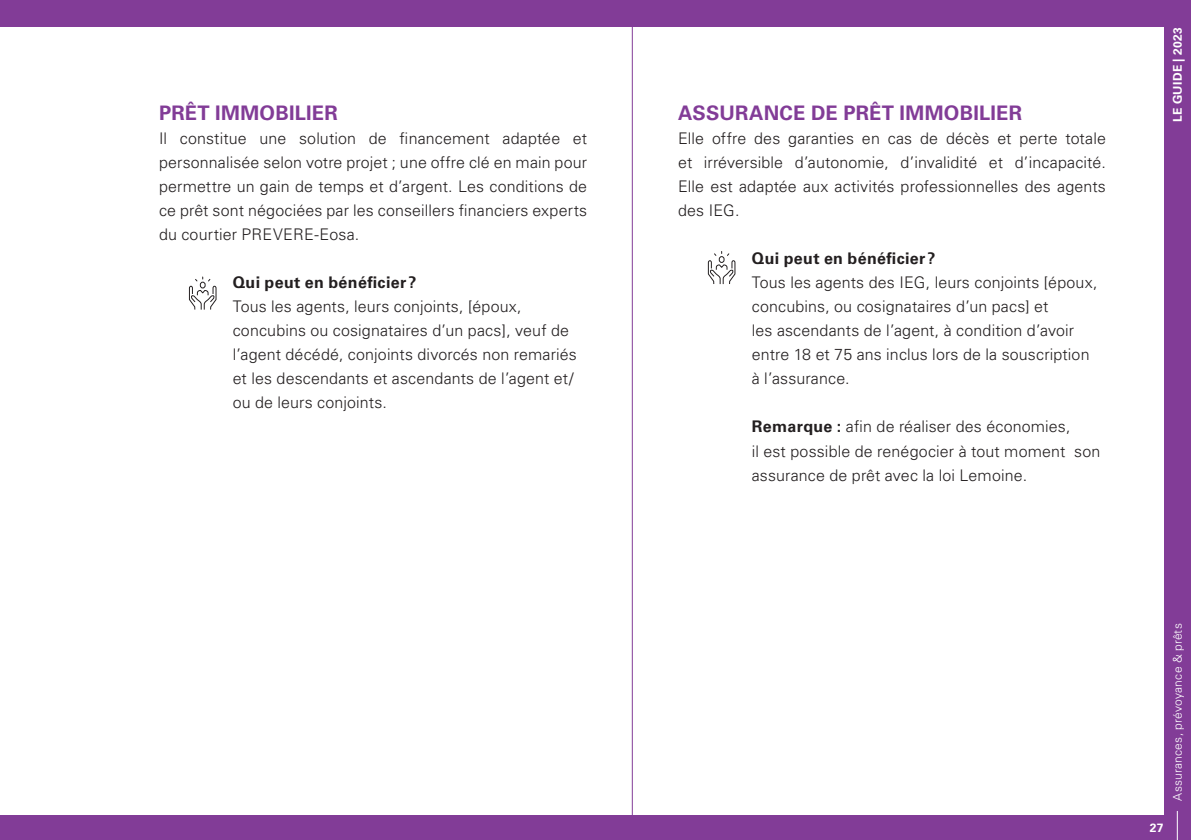
<style>
.page{position:relative;width:1191px;height:840px;background:#fff}
.page>*{position:absolute;margin:0;border:0;box-sizing:border-box;transform-origin:0 0}
._10_pt_Headlines_Cop{font:700 20px "Univers LT Std";letter-spacing:.015em;color:#823c97}
._6_pt_Small_Text{font:300 16px/24px "Univers LT Std";letter-spacing:.01em;color:#231f20}
._8_pt_Small_Text{font:300 16px/24px "Univers LT Std";letter-spacing:.01em;color:#231f20;text-align:justify}
._8_pt_Small_Text-2{font:700 16px "Univers LT Std";letter-spacing:.025em;color:#231f20}
.t1{font:300 12px "Univers LT Std";letter-spacing:.015em;color:#fff}
.t2{font:700 12px "Univers LT Std";letter-spacing:.025em;color:#fff}
.s1{font-weight:700}
</style>
<div class="page">
<div style="left:0;top:0;width:1191px;height:839px;background:#823c97"></div>
<div style="left:0;top:27px;width:1163px;height:787px;background:#fff"></div>
<svg style="left:1176px;top:811px;width:1px;height:28px"></svg>
<svg style="left:189px;top:276px;width:28px;height:34px"></svg>
<svg style="left:708px;top:251px;width:27px;height:33px"></svg>
<hr style="left:632px;top:0;width:1px;height:838px;background:#823c97">
<p class="_10_pt_Headlines_Cop" style="left:159px;top:101px;width:180px">PRÊT IMMOBILIER</p>
<p class="_8_pt_Small_Text" style="left:159px;top:126px;width:430px">Il constitue une solution de financement adaptée et personnalisée selon votre projet ; une offre clé en main pour permettre un gain de temps et d’argent. Les conditions de ce prêt sont négociées par les conseillers financiers experts du courtier PREVERE-Eosa.</p>
<p class="_8_pt_Small_Text-2" style="left:233px;top:273px;width:185px">Qui peut en bénéficier?</p>
<p class="_6_pt_Small_Text" style="left:233px;top:294px;width:346px">Tous les agents, leurs conjoints, [époux, concubins ou cosignataires d’un pacs], veuf de l’agent décédé, conjoints divorcés non remariés et les descendants et ascendants de l’agent et/ ou de leurs conjoints.</p>
<p class="_10_pt_Headlines_Cop" style="left:678px;top:101px;width:345px">ASSURANCE DE PRÊT IMMOBILIER</p>
<p class="_8_pt_Small_Text" style="left:678px;top:126px;width:429px">Elle offre des garanties en cas de décès et perte totale et irréversible d’autonomie, d’invalidité et d’incapacité.<br>Elle est adaptée aux activités professionnelles des agents des IEG.</p>
<p class="_8_pt_Small_Text-2" style="left:752px;top:249px;width:185px">Qui peut en bénéficier?</p>
<p class="_6_pt_Small_Text" style="left:752px;top:270px;width:347px">Tous les agents des IEG, leurs conjoints [époux, concubins, ou cosignataires d’un pacs] et</p>
<p class="_6_pt_Small_Text" style="left:752px;top:318px;width:339px">les ascendants de l’agent, à condition d’avoir entre 18 et 75 ans inclus lors de la souscription à l’assurance.</p>
<p class="_6_pt_Small_Text" style="left:752px;top:414px;width:320px"><span class="s1">Remarque :</span> afin de réaliser des économies,</p>
<p class="_6_pt_Small_Text" style="left:752px;top:438px;width:350px">il est possible de renégocier à tout moment son assurance de prêt avec la loi Lemoine.</p>
<p class="t2" style="left:1170px;top:122px;width:96px;rotate:-90deg">LE GUIDE | 2023</p>
<p class="t2" style="left:1150px;top:820px;width:15px">27</p>
<p class="t1" style="left:1170px;top:800px;width:179px;rotate:-90deg">Assurances, prévoyance &amp; prêts</p>
</div>
